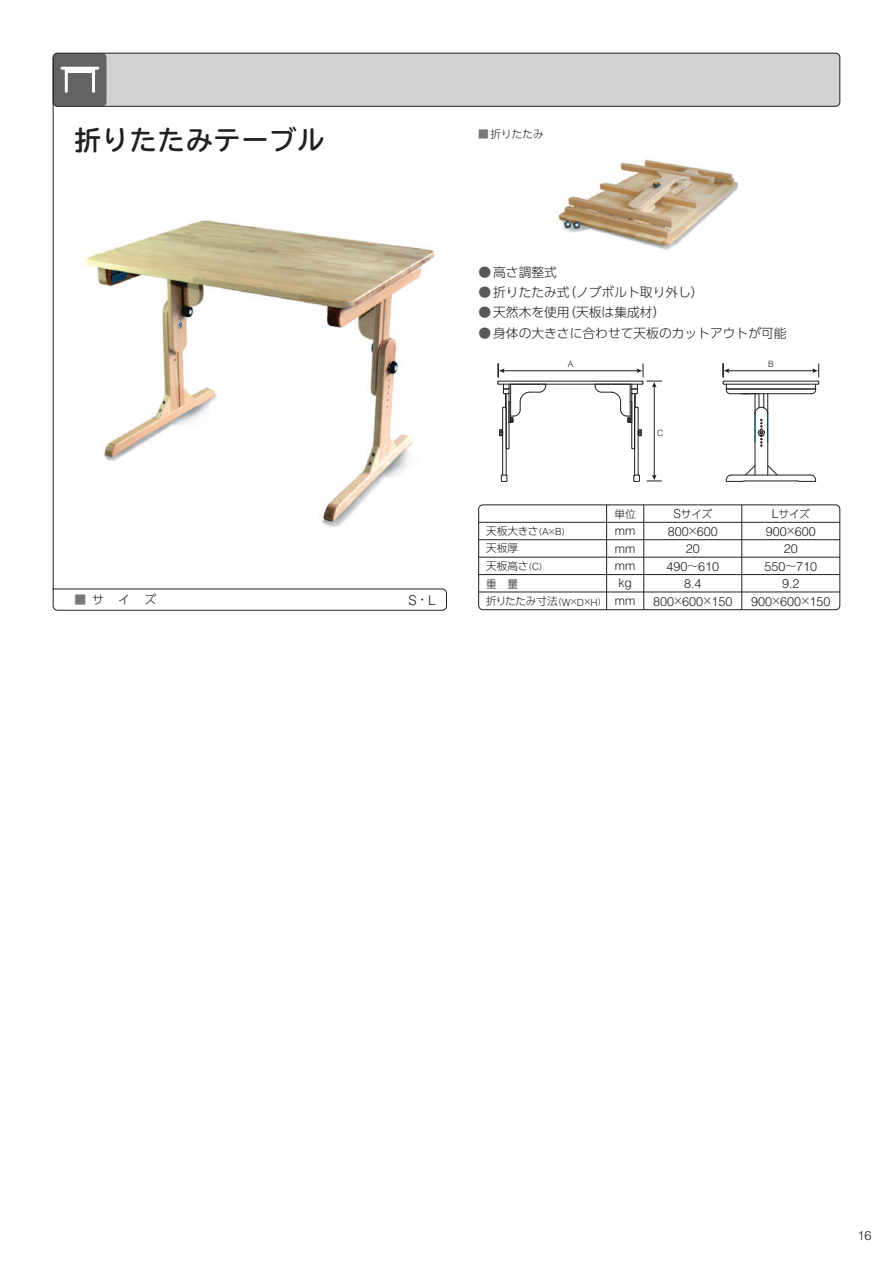
<style>
.page{position:relative;width:893px;height:1263px;background:#fff}
.page>*{position:absolute;margin:0;border:0;box-sizing:border-box;transform-origin:0 0}
.t1{font:700 26.55px "TBUDR Go Std";letter-spacing:.05em;color:#231f20}
.t2{font:300 13.5px "Helvetica";color:#231f20}
.t3{font:300 12.75px "UD Shin Go Pro";color:#231f20}
.t4{font:300 12.75px "Helvetica";color:#231f20}
.t5{font:300 12.6px/17.5px "Helvetica";color:#231f20;text-align:center}
.t6{font:300 12.3px/17.2px "Helvetica";color:#231f20}
.t7{font:300 11.7px "UD Shin Go Pro";color:#231f20}
.t8{font:300 11.7px "UD Shin Go Pro";color:#76787b}
.t9{font:300 10.65px/17.7px "UD Shin Go Pro";color:#231f20}
.t10{font:300 8.7px "Helvetica";color:#231f20}
.s1{color:#76787b}
.s2{font-family:"UD Shin Go Pro";font-size:11.7px}
.s3{color:#57585a}
.s4{font-size:8.55px}
.s5{font-family:"Helvetica";font-size:9.9px}
.s6{font-family:"Helvetica";font-size:12.3px}
.s7{font-family:"UD Shin Go Pro";font-size:10.65px}
.s8{font-size:12.3px}
</style>
<div class="page">
<img style="left:558px;top:159px;width:180px;height:91px">
<div style="left:53px;top:53px;width:787px;height:53px;background:#d1d2d4;border-radius:4px"></div>
<div style="left:53px;top:53px;width:53px;height:53px;background:#636366;border-radius:4px"></div>
<hr style="left:502px;top:370px;width:137px;height:1px;background:#231f20">
<hr style="left:654px;top:385px;width:1px;height:92px;background:#231f20">
<svg style="left:647px;top:475px;width:15px;height:7px"></svg>
<hr style="left:499px;top:381px;width:143px;height:1px;background:#231f20">
<hr style="left:499px;top:384px;width:143px;height:1px;background:#231f20">
<hr style="left:509px;top:389px;width:1px;height:59px;background:#231f20">
<hr style="left:631px;top:389px;width:1px;height:59px;background:#231f20">
<hr style="left:506px;top:408px;width:1px;height:67px;background:#231f20">
<hr style="left:502px;top:408px;width:1px;height:67px;background:#231f20">
<svg style="left:501px;top:475px;width:7px;height:7px"></svg>
<hr style="left:634px;top:408px;width:1px;height:67px;background:#231f20">
<hr style="left:638px;top:408px;width:1px;height:67px;background:#231f20">
<svg style="left:633px;top:475px;width:7px;height:7px"></svg>
<svg style="left:499px;top:429px;width:4px;height:7px"></svg>
<svg style="left:497px;top:363px;width:49px;height:60px"></svg>
<svg style="left:638px;top:429px;width:4px;height:7px"></svg>
<svg style="left:595px;top:363px;width:67px;height:60px"></svg>
<hr style="left:727px;top:370px;width:87px;height:1px;background:#231f20">
<hr style="left:730px;top:393px;width:82px;height:1px;background:#231f20">
<hr style="left:724px;top:381px;width:94px;height:1px;background:#231f20">
<hr style="left:724px;top:384px;width:94px;height:1px;background:#231f20">
<svg style="left:723px;top:363px;width:8px;height:31px"></svg>
<hr style="left:726px;top:389px;width:90px;height:1px;background:#231f20">
<svg style="left:811px;top:363px;width:8px;height:31px"></svg>
<hr style="left:731px;top:475px;width:80px;height:1px;background:#231f20">
<hr style="left:755px;top:414px;width:1px;height:61px;background:#231f20">
<hr style="left:767px;top:414px;width:1px;height:61px;background:#231f20">
<svg style="left:767px;top:465px;width:11px;height:11px"></svg>
<hr style="left:745px;top:481px;width:52px;height:1px;background:#231f20">
<svg style="left:726px;top:465px;width:30px;height:17px"></svg>
<svg style="left:796px;top:475px;width:20px;height:7px"></svg>
<svg style="left:740px;top:393px;width:28px;height:53px"></svg>
<div style="left:478px;top:505px;width:362px;height:105px;border:1px solid #231f20;border-radius:4px"></div>
<hr style="left:479px;top:592px;width:361px;height:1px;background:#231f20">
<hr style="left:479px;top:574px;width:361px;height:1px;background:#231f20">
<hr style="left:479px;top:557px;width:361px;height:1px;background:#231f20">
<hr style="left:479px;top:539px;width:361px;height:1px;background:#231f20">
<hr style="left:479px;top:522px;width:361px;height:1px;background:#231f20">
<hr style="left:606px;top:505px;width:1px;height:105px;background:#231f20">
<hr style="left:643px;top:505px;width:1px;height:105px;background:#231f20">
<hr style="left:741px;top:505px;width:1px;height:105px;background:#231f20">
<div style="left:53px;top:53px;width:787px;height:54px;border:1px solid #231f20;border-radius:4px"></div>
<svg style="left:53px;top:57px;width:394px;height:554px"></svg>
<h1 class="t1" style="left:74px;top:118px;width:251px">折りたたみテーブル</h1>
<p class="t9" style="left:478px;top:125px;width:67px"><span class="s1">■</span>折りたたみ</p>
<p class="t7" style="left:92px;top:590px;width:65px">サイズ</p>
<p class="t2" style="left:408px;top:591px;width:29px">S<span class="s2">・</span>L</p>
<p class="t8" style="left:74px;top:590px;width:13px">■</p>
<p class="t3" style="left:478px;top:262px;width:80px"><span class="s3">●</span> 高さ調整式</p>
<p class="t3" style="left:478px;top:282px;width:227px"><span class="s3">●</span>折りたたみ式（ノブボルト取り外し）</p>
<p class="t3" style="left:478px;top:302px;width:189px"><span class="s3">●</span> 天然木を使用（天板は集成材）</p>
<p class="t3" style="left:478px;top:322px;width:310px"><span class="s3">●</span> 身体の大きさに合わせて天板のカットアウトが可能</p>
<p class="t10" style="left:568px;top:359px;width:7px">A</p>
<p class="t10" style="left:768px;top:359px;width:7px">B</p>
<p class="t10" style="left:657px;top:427px;width:8px">C</p>
<p class="t9" style="left:486px;top:521px;width:121px">天板大きさ<span class="s4">（</span><span class="s5">A</span><span class="s4">×</span><span class="s5">B</span><span class="s4">）<br></span>天板厚<br>天板高さ<span class="s4">（</span><span class="s5">C</span><span class="s4">）<br></span>重　量<br>折りたたみ寸法<span class="s4">（</span><span class="s5">W</span><span class="s4">×</span><span class="s5">D</span><span class="s4">×</span><span class="s5">H</span><span class="s4">）</span></p>
<p class="t9" style="left:615px;top:504px;width:23px">単位</p>
<p class="t6" style="left:615px;top:522px;width:22px">mm mm mm kg mm</p>
<p class="t9" style="left:673px;top:504px;width:40px"><span class="s6">S</span>サイズ</p>
<p class="t5" style="left:653px;top:522px;width:81px">800<span class="s7">×</span>600<br>20<br>490<span class="s7">～</span>610<br>8<span class="s8">.</span>4<br>800<span class="s7">×</span>600<span class="s7">×</span>150</p>
<p class="t9" style="left:772px;top:504px;width:39px"><span class="s6">L</span>サイズ</p>
<p class="t5" style="left:751px;top:522px;width:81px">900<span class="s7">×</span>600<br>20<br>550<span class="s7">～</span>710<br>9<span class="s8">.</span>2<br>900<span class="s7">×</span>600<span class="s7">×</span>150</p>
<p class="t4" style="left:857px;top:1227px;width:16px">16</p>
</div>
